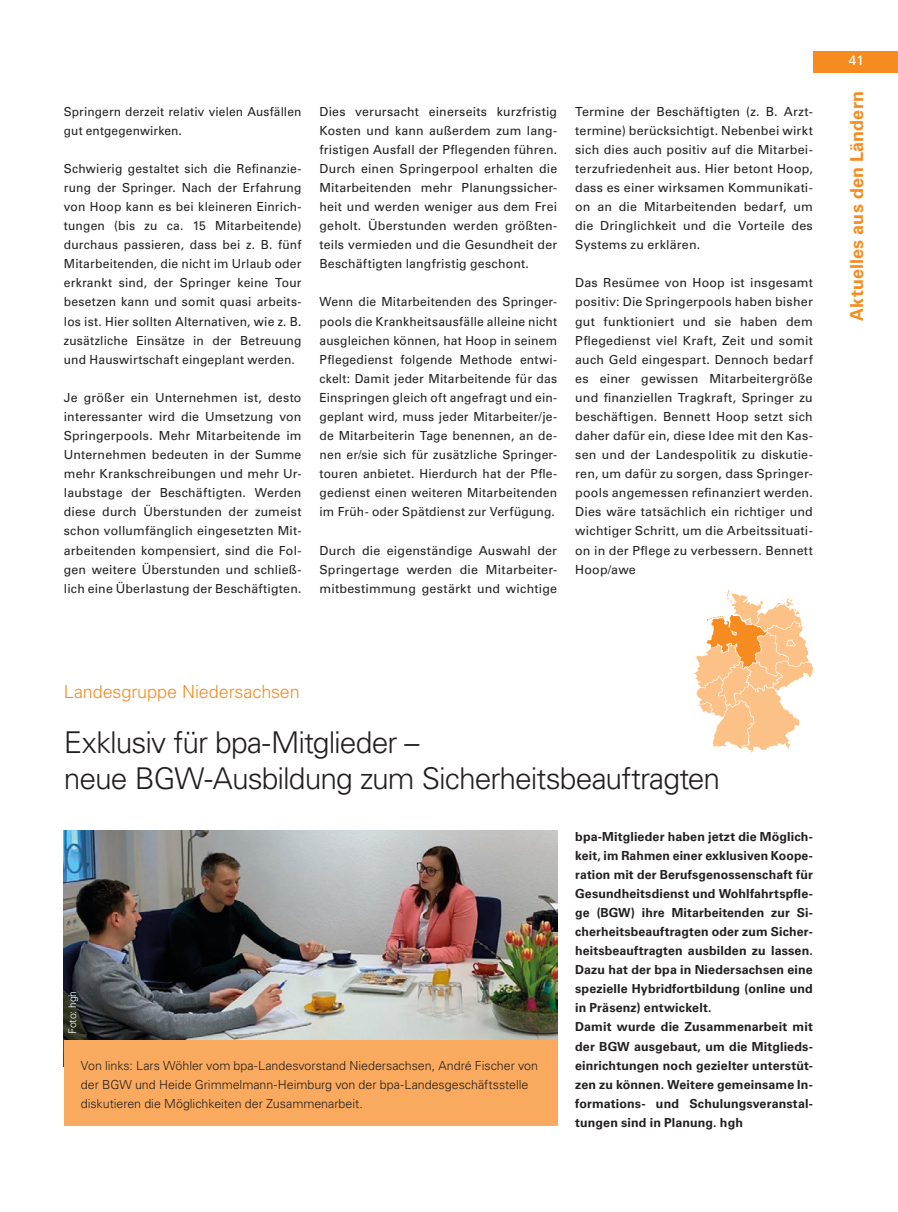
<style>
.page{position:relative;width:898px;height:1212px;background:#fff}
.page>*{position:absolute;margin:0;border:0;box-sizing:border-box;transform-origin:0 0}
.t1{font:300 30px/36px "Univers LT Std";letter-spacing:-.03em;color:#231f20}
.t2{font:300 18px "Univers LT Std";letter-spacing:-.005em;color:#f68b1f}
.t3{font:700 18px "Univers LT Std";letter-spacing:.005em;color:#f68b1f}
.t4{font:13.5px "Univers LT Std";color:#fff}
.t5{font:12.45px/19px "Univers LT Std";letter-spacing:.015em;color:#231f20;text-align:justify}
.t6{font:700 12.45px/19px "Univers LT Std";letter-spacing:.01em;color:#231f20}
.t7{font:300 12.45px/19px "Univers LT Std";letter-spacing:-.005em;color:#231f20}
.t8{font:12.3px/19px "Univers LT Std";letter-spacing:.01em;color:#231f20}
.t9{font:300 10.5px "Univers LT Std";letter-spacing:-.005em;color:#fff}
</style>
<div class="page">
<div style="left:812px;top:51px;width:85px;height:21px;background:#f68b1f"></div>
<svg style="left:694px;top:590px;width:118px;height:162px"></svg>
<img style="left:64px;top:831px;width:493px;height:210px">
<div style="left:64px;top:1041px;width:493px;height:85px;background:#f9aa5e"></div>
<p class="t8" style="left:64px;top:102px;width:239px">Springern derzeit relativ vielen Ausfällen gut entgegenwirken.</p>
<p class="t5" style="left:64px;top:159px;width:239px">Schwierig gestaltet sich die Refinanzie&shy;rung der Springer. Nach der Erfahrung von Hoop kann es bei kleineren Einrich&shy;tungen (bis zu ca. 15 Mitarbeitende) durchaus passieren, dass bei z. B. fünf Mitarbeitenden, die nicht im Urlaub oder erkrankt sind, der Springer keine Tour besetzen kann und somit quasi arbeits&shy;los ist. Hier sollten Alternativen, wie z. B. zusätzliche Einsätze in der Betreuung und Hauswirtschaft eingeplant werden.</p>
<p class="t5" style="left:64px;top:388px;width:239px">Je größer ein Unternehmen ist, desto interessanter wird die Umsetzung von Springerpools. Mehr Mitarbeitende im Unternehmen bedeuten in der Summe mehr Krankschreibungen und mehr Ur&shy;laubstage der Beschäftigten. Werden diese durch Überstunden der zumeist schon vollumfänglich eingesetzten Mit&shy;arbeitenden kompensiert, sind die Fol&shy;gen weitere Überstunden und schließ&shy;lich eine Überlastung der Beschäftigten.</p>
<p class="t5" style="left:319px;top:102px;width:239px">Dies verursacht einerseits kurzfristig Kosten und kann außerdem zum lang&shy;fristigen Ausfall der Pflegenden führen.<br>Durch einen Springerpool erhalten die Mitarbeitenden mehr Planungssicher&shy;heit und werden weniger aus dem Frei geholt. Überstunden werden größten&shy;teils vermieden und die Gesundheit der Beschäftigten langfristig geschont.</p>
<p class="t5" style="left:319px;top:293px;width:239px">Wenn die Mitarbeitenden des Springer&shy;pools die Krankheitsausfälle alleine nicht ausgleichen können, hat Hoop in seinem Pflegedienst folgende Methode entwi&shy;ckelt: Damit jeder Mitarbeitende für das Einspringen gleich oft angefragt und ein&shy;geplant wird, muss jeder Mitarbeiter/je&shy;de Mitarbeiterin Tage benennen, an de&shy;nen er/sie sich für zusätzliche Springer&shy;touren anbietet. Hierdurch hat der Pfle&shy;gedienst einen weiteren Mitarbeitenden im Früh- oder Spätdienst zur Verfügung.</p>
<p class="t5" style="left:319px;top:541px;width:239px">Durch die eigenständige Auswahl der Springertage werden die Mitarbeiter&shy;mitbestimmung gestärkt und wichtige</p>
<p class="t5" style="left:575px;top:102px;width:239px">Termine der Beschäftigten (z. B. Arzt&shy;termine) berücksichtigt. Nebenbei wirkt sich dies auch positiv auf die Mitarbei&shy;terzufriedenheit aus. Hier betont Hoop, dass es einer wirksamen Kommunikati&shy;on an die Mitarbeitenden bedarf, um die Dringlichkeit und die Vorteile des Systems zu erklären.</p>
<p class="t5" style="left:575px;top:273px;width:239px">Das Resümee von Hoop ist insgesamt positiv: Die Springerpools haben bisher gut funktioniert und sie haben dem Pflegedienst viel Kraft, Zeit und somit auch Geld eingespart. Dennoch bedarf es einer gewissen Mitarbeitergröße und finanziellen Tragkraft, Springer zu beschäftigen. Bennett Hoop setzt sich daher dafür ein, diese Idee mit den Kas&shy;sen und der Landespolitik zu diskutie&shy;ren, um dafür zu sorgen, dass Springer&shy;pools angemessen refinanziert werden.<br>Dies wäre tatsächlich ein richtiger und wichtiger Schritt, um die Arbeitssituati&shy;on in der Pflege zu verbessern. Bennett Hoop/awe</p>
<h2 class="t2" style="left:64px;top:680px;width:237px">Landesgruppe Niedersachsen</h2>
<h1 class="t1" style="left:64px;top:724px;width:657px">Exklusiv für bpa-Mitglieder –<br>neue BGW-Ausbildung zum Sicherheitsbeauftragten</h1>
<p class="t9" style="left:66px;top:1034px;width:45px;rotate:-90deg">Foto: hgh</p>
<p class="t7" style="left:81px;top:1056px;width:458px">Von links: Lars Wöhler vom bpa-Landesvorstand Niedersachsen, André Fischer von der BGW und Heide Grimmelmann-Heimburg von der bpa-Landesgeschäftsstelle diskutieren die Möglichkeiten der Zusammenarbeit.</p>
<p class="t6" style="left:575px;top:827px;width:239px">bpa-Mitglieder haben jetzt die Möglich&shy;keit, im Rahmen einer exklusiven Koope&shy;ration mit der Berufsgenossenschaft für Gesundheitsdienst und Wohlfahrtspfle&shy;ge (BGW) ihre Mitarbeitenden zur Si&shy;cherheitsbeauftragten oder zum Sicher&shy;heitsbeauftragten ausbilden zu lassen.<br>Dazu hat der bpa in Niedersachsen eine spezielle Hybridfortbildung (online und in Präsenz) entwickelt.<br>Damit wurde die Zusammenarbeit mit der BGW ausgebaut, um die Mitglieds&shy;einrichtungen noch gezielter unterstüt&shy;zen zu können. Weitere gemeinsame In&shy;formations- und Schulungsveranstal&shy;tungen sind in Planung. hgh</p>
<p class="t4" style="left:848px;top:52px;width:17px">41</p>
<h2 class="t3" style="left:845px;top:321px;width:231px;rotate:-90deg">Aktuelles aus den Ländern</h2>
</div>
